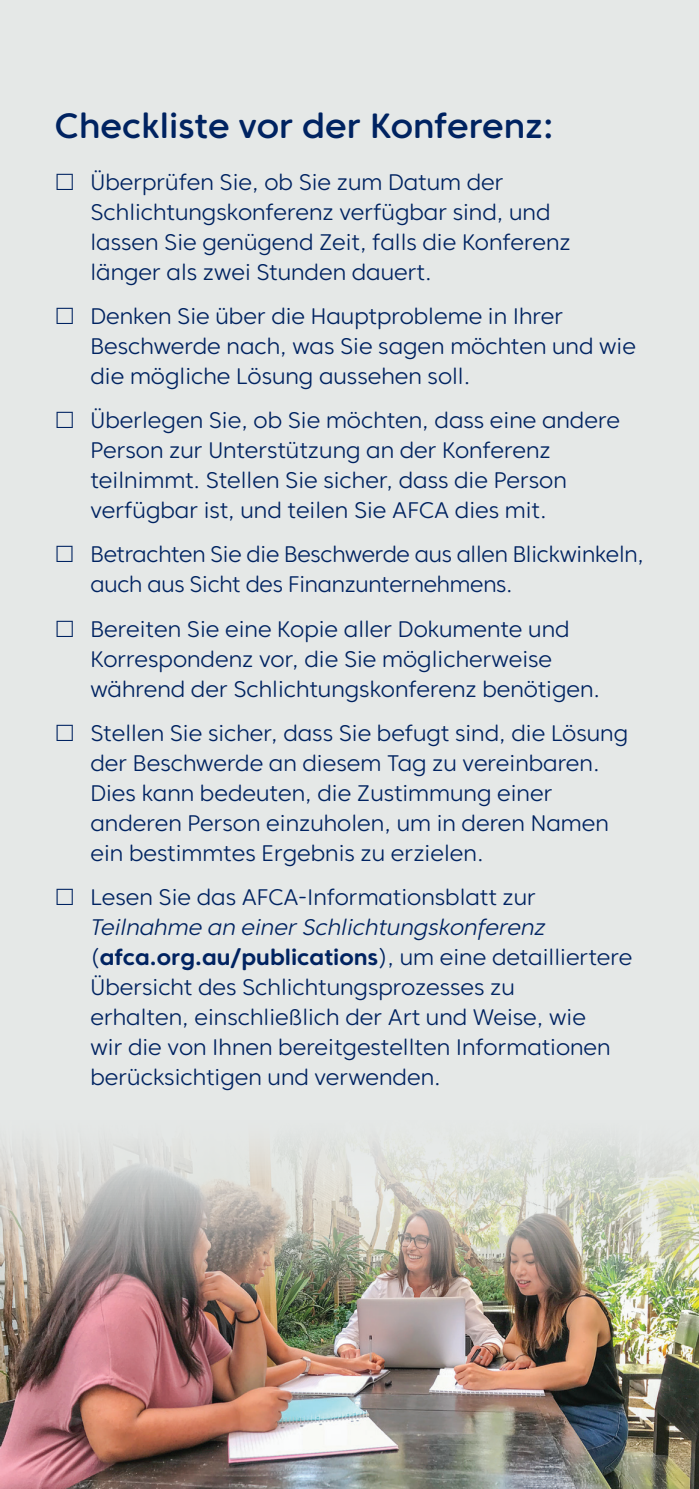
<style>
.page{position:relative;width:699px;height:1489px;background:#fff}
.page>*{position:absolute;margin:0;border:0;box-sizing:border-box;transform-origin:0 0}
.t1{font:500 35px "Core Sans CR 55";color:#002361}
.t2{font:300 22.5px/30px "Core Sans CR 35";color:#002361}
.t3{font:700 22.5px "Core Sans CR 65";color:#002361}
.t4{font:22.5px "Core Sans CR 35 Light It";color:#002361}
.s1{font-family:"Core Sans CR 35";font-weight:300}
</style>
<div class="page">
<div style="left:0;top:0;width:698px;height:1488px;background:#e5e8e7"></div>
<img style="left:0;top:1141px;width:698px;height:347px">
<h1 class="t1" style="left:55px;top:104px;width:500px">Checkliste vor der Konferenz:</h1>
<p class="t2" style="left:90px;top:167px;width:481px">Überprüfen Sie, ob Sie zum Datum der Schlichtungskonferenz verfügbar sind, und lassen Sie genügend Zeit, falls die Konferenz länger als zwei Stunden dauert.</p>
<p class="t2" style="left:90px;top:301px;width:546px">Denken Sie über die Hauptprobleme in Ihrer<br>Beschwerde nach, was Sie sagen möchten und wie die mögliche Lösung aussehen soll.</p>
<p class="t2" style="left:90px;top:405px;width:530px">Überlegen Sie, ob Sie möchten, dass eine andere Person zur Unterstützung an der Konferenz teilnimmt. Stellen Sie sicher, dass die Person verfügbar ist, und teilen Sie AFCA dies mit.</p>
<p class="t2" style="left:90px;top:539px;width:554px">Betrachten Sie die Beschwerde aus allen Blickwinkeln, auch aus Sicht des Finanzunternehmens.</p>
<p class="t2" style="left:90px;top:613px;width:511px">Bereiten Sie eine Kopie aller Dokumente und<br>Korrespondenz vor, die Sie möglicherweise während der Schlichtungskonferenz benötigen.</p>
<p class="t2" style="left:90px;top:717px;width:538px">Stellen Sie sicher, dass Sie befugt sind, die Lösung der Beschwerde an diesem Tag zu vereinbaren.<br>Dies kann bedeuten, die Zustimmung einer anderen Person einzuholen, um in deren Namen ein bestimmtes Ergebnis zu erzielen.</p>
<p class="t2" style="left:90px;top:882px;width:446px">Lesen Sie das AFCA-Informationsblatt zur</p>
<p class="t4" style="left:90px;top:913px;width:456px">Teilnahme an einer Schlichtungskonferenz</p>
<p class="t3" style="left:90px;top:943px;width:543px"><span class="s1">(</span>afca.org.au/publications<span class="s1">), um eine detailliertere</span></p>
<p class="t2" style="left:90px;top:971px;width:521px">Übersicht des Schlichtungsprozesses zu erhalten, einschließlich der Art und Weise, wie wir die von Ihnen bereitgestellten Informationen berücksichtigen und verwenden.</p>
</div>
